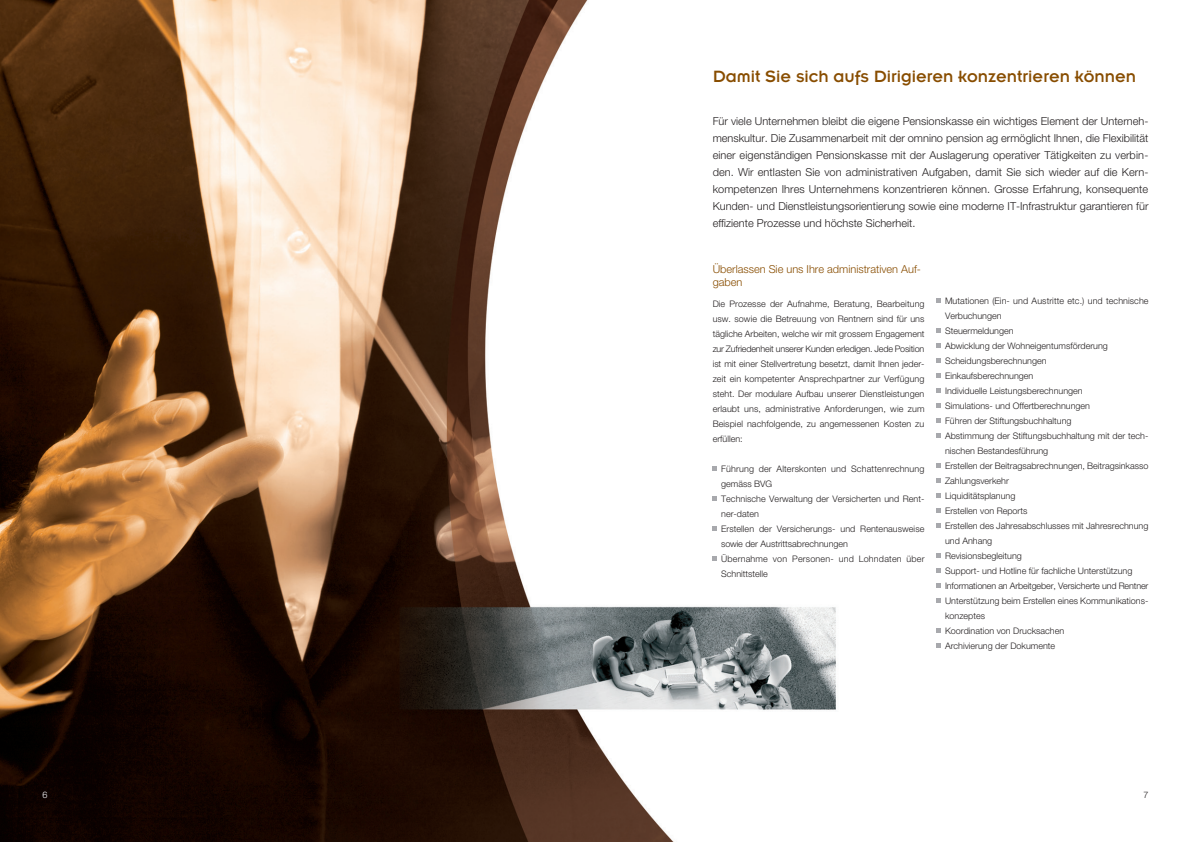
<style>
.page{position:relative;width:1191px;height:842px;background:#fff}
.page>*{position:absolute;margin:0;border:0;box-sizing:border-box;transform-origin:0 0}
.t1{font:18px "Insignia LT Std";color:#884d00}
.lead_light{font:300 11px/17px "Helvetica Neue";color:#231f20;text-align:justify}
.Bulletpoints{font:300 11px/13px "Helvetica Neue";color:#884d00}
.Bulletpoints-2{font:300 9px/15px "Helvetica Neue";color:#231f20}
.Bulletpoints-3{font:300 9px/15px "Helvetica Neue";letter-spacing:.02em;color:#231f20}
.pagina{font:300 9px "Helvetica Neue";color:#fff}
.pagina-2{font:300 9px "Helvetica Neue";color:#231f20}
</style>
<div class="page">
<img style="left:0;top:0;width:941px;height:842px">
<svg style="left:936px;top:299px;width:5px;height:4px"></svg>
<svg style="left:936px;top:329px;width:5px;height:4px"></svg>
<svg style="left:936px;top:344px;width:5px;height:4px"></svg>
<svg style="left:936px;top:359px;width:5px;height:4px"></svg>
<svg style="left:936px;top:374px;width:5px;height:4px"></svg>
<svg style="left:936px;top:389px;width:5px;height:4px"></svg>
<svg style="left:936px;top:404px;width:5px;height:4px"></svg>
<svg style="left:936px;top:419px;width:5px;height:4px"></svg>
<svg style="left:936px;top:434px;width:5px;height:4px"></svg>
<svg style="left:936px;top:464px;width:5px;height:4px"></svg>
<svg style="left:936px;top:479px;width:5px;height:4px"></svg>
<svg style="left:936px;top:494px;width:5px;height:4px"></svg>
<svg style="left:936px;top:509px;width:5px;height:4px"></svg>
<svg style="left:936px;top:524px;width:5px;height:4px"></svg>
<svg style="left:936px;top:554px;width:5px;height:4px"></svg>
<svg style="left:936px;top:569px;width:5px;height:4px"></svg>
<svg style="left:936px;top:584px;width:5px;height:4px"></svg>
<svg style="left:936px;top:599px;width:5px;height:4px"></svg>
<svg style="left:936px;top:629px;width:5px;height:4px"></svg>
<svg style="left:936px;top:644px;width:5px;height:4px"></svg>
<svg style="left:712px;top:466px;width:5px;height:4px"></svg>
<svg style="left:712px;top:496px;width:5px;height:4px"></svg>
<svg style="left:712px;top:526px;width:5px;height:4px"></svg>
<svg style="left:712px;top:556px;width:5px;height:4px"></svg>
<p class="t1" style="left:712px;top:67px;width:425px">Damit Sie sich aufs Dirigieren konzentrieren können</p>
<p class="lead_light" style="left:712px;top:113px;width:437px">Für viele Unternehmen bleibt die eigene Pensionskasse ein wichtiges Element der Unterneh&shy;menskultur. Die Zusammenarbeit mit der omnino pension ag ermöglicht Ihnen, die Flexibilität einer eigenständigen Pensionskasse mit der Auslagerung operativer Tätigkeiten zu verbin&shy;den. Wir entlasten Sie von administrativen Aufgaben, damit Sie sich wieder auf die Kern&shy;kompetenzen Ihres Unternehmens konzentrieren können. Grosse Erfahrung, konsequente Kunden- und Dienstleistungsorientierung sowie eine moderne IT-Infrastruktur garantieren für effiziente Prozesse und höchste Sicherheit.</p>
<p class="Bulletpoints" style="left:712px;top:262px;width:210px">Überlassen Sie uns Ihre administrativen Auf&shy;gaben</p>
<p class="Bulletpoints-2" style="left:712px;top:296px;width:213px;text-align:justify">Die Prozesse der Aufnahme, Beratung, Bearbeitung usw. sowie die Betreuung von Rentnern sind für uns tägliche Arbeiten, welche wir mit grossem Engagement zur Zufriedenheit unserer Kunden erledigen. Jede Position ist mit einer Stellvertretung besetzt, damit Ihnen jeder&shy;zeit ein kompetenter Ansprechpartner zur Verfügung steht. Der modulare Aufbau unserer Dienstleistungen erlaubt uns, administrative Anforderungen, wie zum Beispiel nachfolgende, zu angemessenen Kosten zu erfüllen:</p>
<p class="Bulletpoints-2" style="left:721px;top:461px;width:205px">Führung der Alterskonten und Schattenrechnung gemäss BVG</p>
<p class="Bulletpoints-2" style="left:721px;top:491px;width:205px">Technische Verwaltung der Versicherten und Rent&shy;ner-daten</p>
<p class="Bulletpoints-2" style="left:721px;top:521px;width:205px">Erstellen der Versicherungs- und Rentenausweise sowie der Austrittsabrechnungen</p>
<p class="Bulletpoints-3" style="left:721px;top:551px;width:205px">Übernahme von Personen- und Lohndaten über<br>Schnittstelle</p>
<p class="Bulletpoints-2" style="left:945px;top:293px;width:205px">Mutationen (Ein- und Austritte etc.) und technische<br>Verbuchungen</p>
<p class="Bulletpoints-2" style="left:945px;top:323px;width:70px">Steuermeldungen</p>
<p class="Bulletpoints-2" style="left:945px;top:338px;width:164px">Abwicklung der Wohneigentumsförderung</p>
<p class="Bulletpoints-2" style="left:945px;top:353px;width:103px">Scheidungsberechnungen</p>
<p class="Bulletpoints-2" style="left:945px;top:368px;width:90px">Einkaufsberechnungen</p>
<p class="Bulletpoints-2" style="left:945px;top:383px;width:139px">Individuelle Leistungsberechnungen</p>
<p class="Bulletpoints-2" style="left:945px;top:398px;width:147px">Simulations- und Offertberechnungen</p>
<p class="Bulletpoints-2" style="left:945px;top:413px;width:128px">Führen der Stiftungsbuchhaltung</p>
<p class="Bulletpoints-2" style="left:945px;top:428px;width:205px">Abstimmung der Stiftungsbuchhaltung mit der tech&shy;nischen Bestandesführung</p>
<p class="Bulletpoints-2" style="left:945px;top:458px;width:205px">Erstellen der Beitragsabrechnungen, Beitragsinkasso</p>
<p class="Bulletpoints-2" style="left:945px;top:473px;width:65px">Zahlungsverkehr</p>
<p class="Bulletpoints-2" style="left:945px;top:488px;width:72px">Liquiditätsplanung</p>
<p class="Bulletpoints-2" style="left:945px;top:503px;width:84px">Erstellen von Reports</p>
<p class="Bulletpoints-2" style="left:945px;top:518px;width:205px">Erstellen des Jahresabschlusses mit Jahresrechnung und Anhang</p>
<p class="Bulletpoints-2" style="left:945px;top:548px;width:78px">Revisionsbegleitung</p>
<p class="Bulletpoints-2" style="left:945px;top:563px;width:189px">Support- und Hotline für fachliche Unterstützung</p>
<p class="Bulletpoints-2" style="left:945px;top:578px;width:205px">Informationen an Arbeitgeber, Versicherte und Rentner</p>
<p class="Bulletpoints-2" style="left:945px;top:593px;width:205px">Unterstützung beim Erstellen eines Kommunikations&shy;konzeptes</p>
<p class="Bulletpoints-2" style="left:945px;top:623px;width:121px">Koordination von Drucksachen</p>
<p class="Bulletpoints-2" style="left:945px;top:638px;width:112px">Archivierung der Dokumente</p>
<p class="pagina" style="left:43px;top:789px;width:7px">6</p>
<p class="pagina-2" style="left:1143px;top:789px;width:7px">7</p>
</div>
